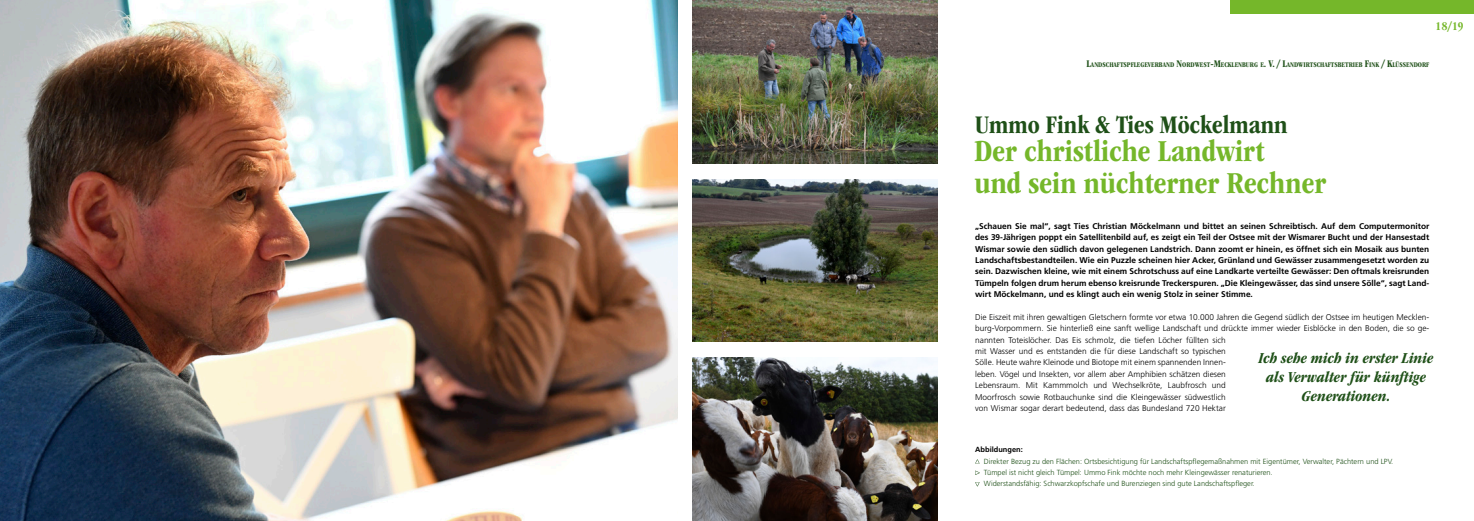
<style>
.page{position:relative;width:1474px;height:521px;background:#fff}
.page>*{position:absolute;margin:0;border:0;box-sizing:border-box;transform-origin:0 0}
.Kapitel-Titel_ohne_I{font:700 condensed 31.5px/31.5px "ITC Garamond Std";color:#75b72a}
.Kapitel-Titel_ohne_I-2{font:700 condensed 26.25px "ITC Garamond Std";color:#1f5018}
.t1{font:italic 700 condensed 15.75px/18.9px "ITC Garamond Std";color:#1f5018;text-align:center}
.t2{font:700 condensed 12.25px "ITC Garamond Std";color:#75b72a}
.LT_1-Sp_Intro{font:700 8.31px/11.4px "Frutiger LT Std";color:#000;text-align:justify}
.LT_1-Sp{font:300 8.31px/11.4px "Frutiger LT Std";color:#000}
.t3{font:300 7.44px/11.4px "Frutiger LT Std";color:#1f5018}
.t4{font:700 7.44px "Frutiger LT Std";color:#000}
.Kurzbeschreibung{font:700 condensed 7.35px "ITC Garamond Std";color:#1f5018}
.s1{font-size:10.5px}
</style>
<div class="page">
<div style="left:1229px;top:0;width:244px;height:14px;background:#75b72a"></div>
<svg style="left:975px;top:471px;width:4px;height:4px"></svg>
<svg style="left:975px;top:482px;width:4px;height:4px"></svg>
<img style="left:0;top:0;width:677px;height:521px">
<img style="left:692px;top:179px;width:246px;height:162px">
<img style="left:692px;top:0;width:246px;height:163px">
<img style="left:692px;top:358px;width:246px;height:163px">
<h3 class="t2" style="left:1435px;top:19px;width:30px">18/19</h3>
<p class="Kurzbeschreibung" style="left:1086px;top:60px;width:344px"><span class="s1">L</span>ANDSCHAFTSPFLEGEVERBAND <span class="s1">N</span>ORDWEST<span class="s1">-M</span>ECKLENBURG E<span class="s1">. V. / L</span>ANDWIRTSCHAFTSBETRIEB <span class="s1">F</span>INK <span class="s1">/ K</span>LÜSSENDORF</p>
<h1 class="Kapitel-Titel_ohne_I-2" style="left:975px;top:109px;width:314px">Ummo Fink &amp; Ties Möckelmann</h1>
<h1 class="Kapitel-Titel_ohne_I" style="left:974px;top:135px;width:353px">Der christliche Landwirt<br>und sein nüchterner Rechner</h1>
<p class="LT_1-Sp_Intro" style="left:975px;top:220px;width:455px">„Schauen Sie mal“, sagt Ties Christian Möckelmann und bittet an seinen Schreibtisch. Auf dem Computermonitor des 39-Jährigen poppt ein Satellitenbild auf, es zeigt ein Teil der Ostsee mit der Wismarer Bucht und der Hansestadt Wismar sowie den südlich davon gelegenen Landstrich. Dann zoomt er hinein, es öffnet sich ein Mosaik aus bunten Landschaftsbestandteilen. Wie ein Puzzle scheinen hier Acker, Grünland und Gewässer zusammengesetzt worden zu sein. Dazwischen kleine, wie mit einem Schrotschuss auf eine Landkarte verteilte Gewässer: Den oftmals kreisrunden Tümpeln folgen drum herum ebenso kreisrunde Treckerspuren. „Die Kleingewässer, das sind unsere Sölle“, sagt Land&shy;wirt Möckelmann, und es klingt auch ein wenig Stolz in seiner Stimme.</p>
<p class="LT_1-Sp" style="left:975px;top:311px;width:455px">Die Eiszeit mit ihren gewaltigen Gletschern formte vor etwa 10.000 Jahren die Gegend südlich der Ostsee im heutigen Mecklen&shy;burg-Vorpommern. Sie hinterließ eine sanft wellige Landschaft und drückte immer wieder Eisblöcke in den Boden, die so ge&shy;nannten Toteislöcher. Das Eis schmolz, die tiefen Löcher füllten sich<br>mit Wasser und es entstanden die für diese Landschaft so typischen<br>Sölle. Heute wahre Kleinode und Biotope mit einem spannenden Innen-<br>leben. Vögel und Insekten, vor allem aber Amphibien schätzen diesen<br>Lebensraum. Mit Kammmolch und Wechselkröte, Laubfrosch und<br>Moorfrosch sowie Rotbauchunke sind die Kleingewässer südwestlich<br>von Wismar sogar derart bedeutend, dass das Bundesland 720 Hektar</p>
<h3 class="t1" style="left:1258px;top:349px;width:176px">Ich sehe mich in erster Linie als Verwalter für künftige<br>Generationen.</h3>
<p class="t4" style="left:975px;top:445px;width:49px">Abbildungen:</p>
<p class="t3" style="left:983px;top:455px;width:411px">Direkter Bezug zu den Flächen: Ortsbesichtigung für Landschaftspflegemaßnahmen mit Eigentümer, Verwalter, Pächtern und LPV.<br>Tümpel ist nicht gleich Tümpel: Ummo Fink möchte noch mehr Kleingewässer renaturieren.<br>Widerstandsfähig: Schwarzkopfschafe und Burenziegen sind gute Landschaftspfleger.</p>
</div>
